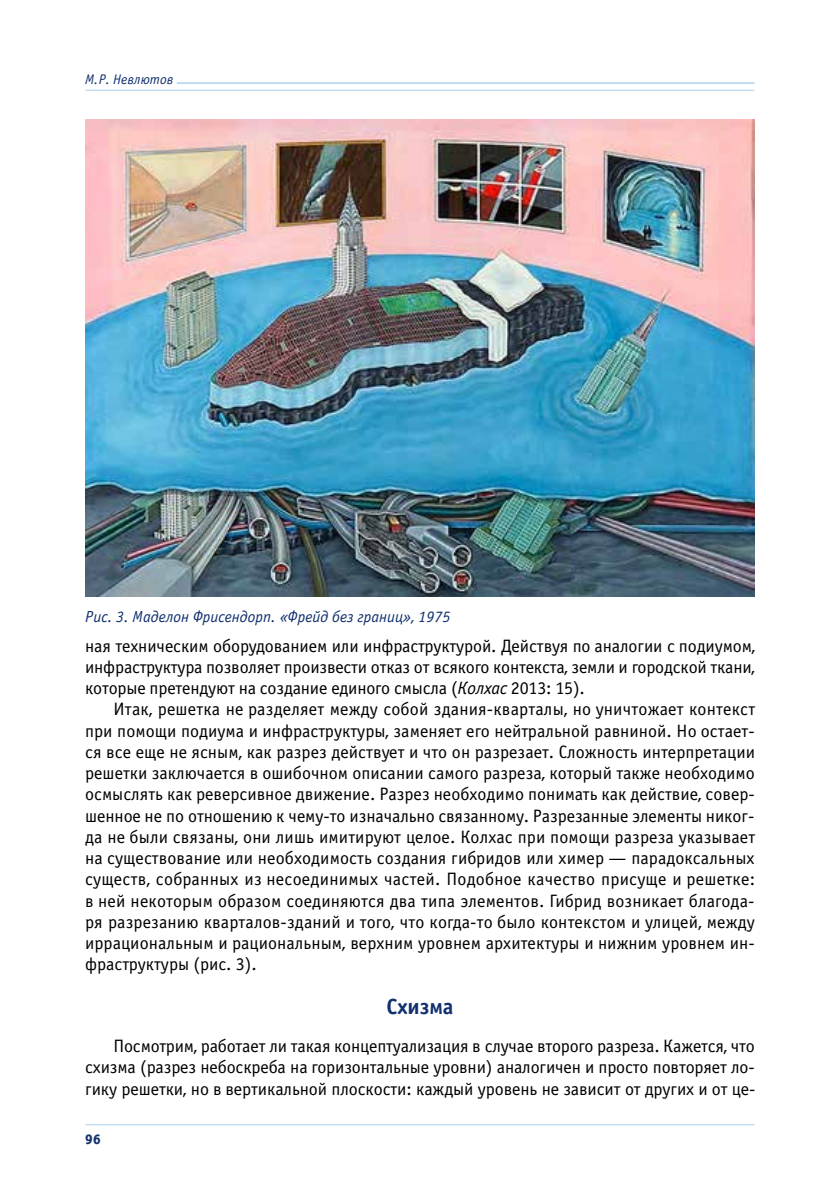
<style>
.page{position:relative;width:840px;height:1191px;background:#fff}
.page>*{position:absolute;margin:0;border:0;box-sizing:border-box;transform-origin:0 0}
.t1{font:700 22px "Officina Sans C";color:#12316e}
.t2{font:18px/21.2px "Officina Sans C";letter-spacing:-.005em;color:#000;text-align:justify}
.t3{font:italic 16px "Officina Sans C";color:#12316e}
.t4{font:italic 14px "Officina Sans C";color:#12316e}
.t5{font:14px "Officina Sans Extra Bold C";color:#12316e}
.s1{font-style:italic}
</style>
<div class="page">
<img style="left:85px;top:119px;width:669px;height:477px">
<hr style="left:85px;top:90px;width:668px;height:1px;background:#add1ef">
<hr style="left:177px;top:82px;width:576px;height:2px;background:#add1ef">
<hr style="left:85px;top:1124px;width:668px;height:1px;background:#add1ef">
<p class="t4" style="left:85px;top:72px;width:90px">М. Р. Невлютов</p>
<p class="t3" style="left:85px;top:607px;width:367px">Рис. 3. Маделон Фрисендорп. «Фрейд без границ», 1975</p>
<p class="t2" style="left:85px;top:635px;width:671px">ная техническим оборудованием или инфраструктурой. Действуя по аналогии с подиумом, инфраструктура позволяет произвести отказ от всякого контекста, земли и городской ткани, которые претендуют на создание единого смысла (<span class="s1">Колхас</span> 2013: 15).</p>
<p class="t2" style="left:85px;top:699px;width:671px;text-indent:28px">Итак, решетка не разделяет между собой здания-кварталы, но уничтожает контекст при помощи подиума и инфраструктуры, заменяет его нейтральной равниной. Но остает&shy;ся все еще не ясным, как разрез действует и что он разрезает. Сложность интерпретации решетки заключается в ошибочном описании самого разреза, который также необходимо осмыслять как реверсивное движение. Разрез необходимо понимать как действие, совер&shy;шенное не по отношению к чему-то изначально связанному. Разрезанные элементы никог&shy;да не были связаны, они лишь имитируют целое. Колхас при помощи разреза указывает на существование или необходимость создания гибридов или химер — парадоксальных существ, собранных из несоединимых частей. Подобное качество присуще и решетке: в ней некоторым образом соединяются два типа элементов. Гибрид возникает благода&shy;ря разрезанию кварталов-зданий и того, что когда-то было контекстом и улицей, между иррациональным и рациональным, верхним уровнем архитектуры и нижним уровнем ин&shy;фраструктуры (рис. 3).</p>
<p class="t1" style="left:386px;top:994px;width:69px">Схизма</p>
<p class="t2" style="left:85px;top:1035px;width:671px;text-indent:28px">Посмотрим, работает ли такая концептуализация в случае второго разреза. Кажется, что схизма (разрез небоскреба на горизонтальные уровни) аналогичен и просто повторяет ло&shy;гику решетки, но в вертикальной плоскости: каждый уровень не зависит от других и от це-</p>
<p class="t5" style="left:85px;top:1130px;width:17px">96</p>
</div>
